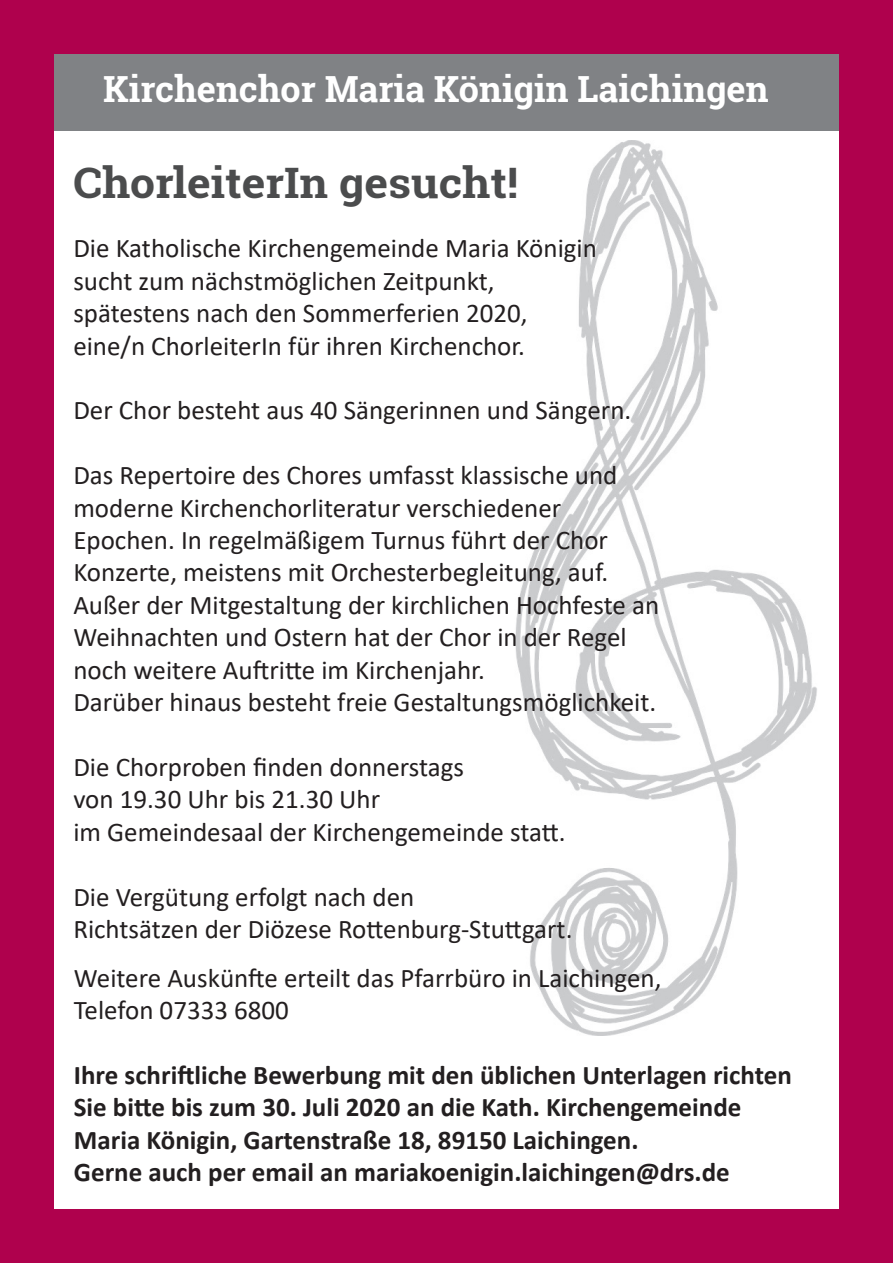
<style>
.page{position:relative;width:893px;height:1263px;background:#af014d}
.page>*{position:absolute;margin:0;border:0;box-sizing:border-box;transform-origin:0 0}
.t1{font:700 42px "Roboto Slab";color:#4b4c4d;scale:1.06 1}
.t2{font:700 36px "Roboto Slab";color:#fff}
.t3{font:27px/32.4px "Calibri";color:#231f20}
.t4{font:700 27px/32.4px "Calibri";color:#231f20}
</style>
<div class="page">
<div style="left:54px;top:54px;width:785px;height:1155px;background:#fff"></div>
<img style="left:515px;top:141px;width:302px;height:894px">
<div style="left:54px;top:54px;width:785px;height:77px;background:#808285"></div>
<h2 class="t2" style="left:103px;top:64px;width:667px">Kirchenchor Maria Königin Laichingen</h2>
<h1 class="t1" style="left:73px;top:154px;width:421px">ChorleiterIn gesucht!</h1>
<p class="t3" style="left:73px;top:232px;width:525px">Die Katholische Kirchengemeinde Maria Königin sucht zum nächstmöglichen Zeitpunkt, spätestens nach den Sommerferien 2020, eine/n ChorleiterIn für ihren Kirchenchor.</p>
<p class="t3" style="left:73px;top:394px;width:559px">Der Chor besteht aus 40 Sängerinnen und Sängern.</p>
<p class="t3" style="left:73px;top:458px;width:587px">Das Repertoire des Chores umfasst klassische und moderne Kirchenchorliteratur verschiedener Epochen. In regelmäßigem Turnus führt der Chor Konzerte, meistens mit Orchesterbegleitung, auf.<br>Außer der Mitgestaltung der kirchlichen Hochfeste an Weihnachten und Ostern hat der Chor in der Regel noch weitere Auftritte im Kirchenjahr.<br>Darüber hinaus besteht freie Gestaltungsmöglichkeit.</p>
<p class="t3" style="left:73px;top:750px;width:494px">Die Chorproben finden donnerstags<br>von 19.30 Uhr bis 21.30 Uhr<br>im Gemeindesaal der Kirchengemeinde statt.</p>
<p class="t3" style="left:73px;top:880px;width:501px">Die Vergütung erfolgt nach den<br>Richtsätzen der Diözese Rottenburg-Stuttgart.</p>
<p class="t3" style="left:74px;top:961px;width:589px">Weitere Auskünfte erteilt das Pfarrbüro in Laichingen,<br>Telefon 07333 6800</p>
<p class="t4" style="left:74px;top:1058px;width:720px">Ihre schriftliche Bewerbung mit den üblichen Unterlagen richten Sie bitte bis zum 30. Juli 2020 an die Kath. Kirchengemeinde Maria Königin, Gartenstraße 18, 89150 Laichingen.<br>Gerne auch per email an mariakoenigin.laichingen@drs.de</p>
</div>
